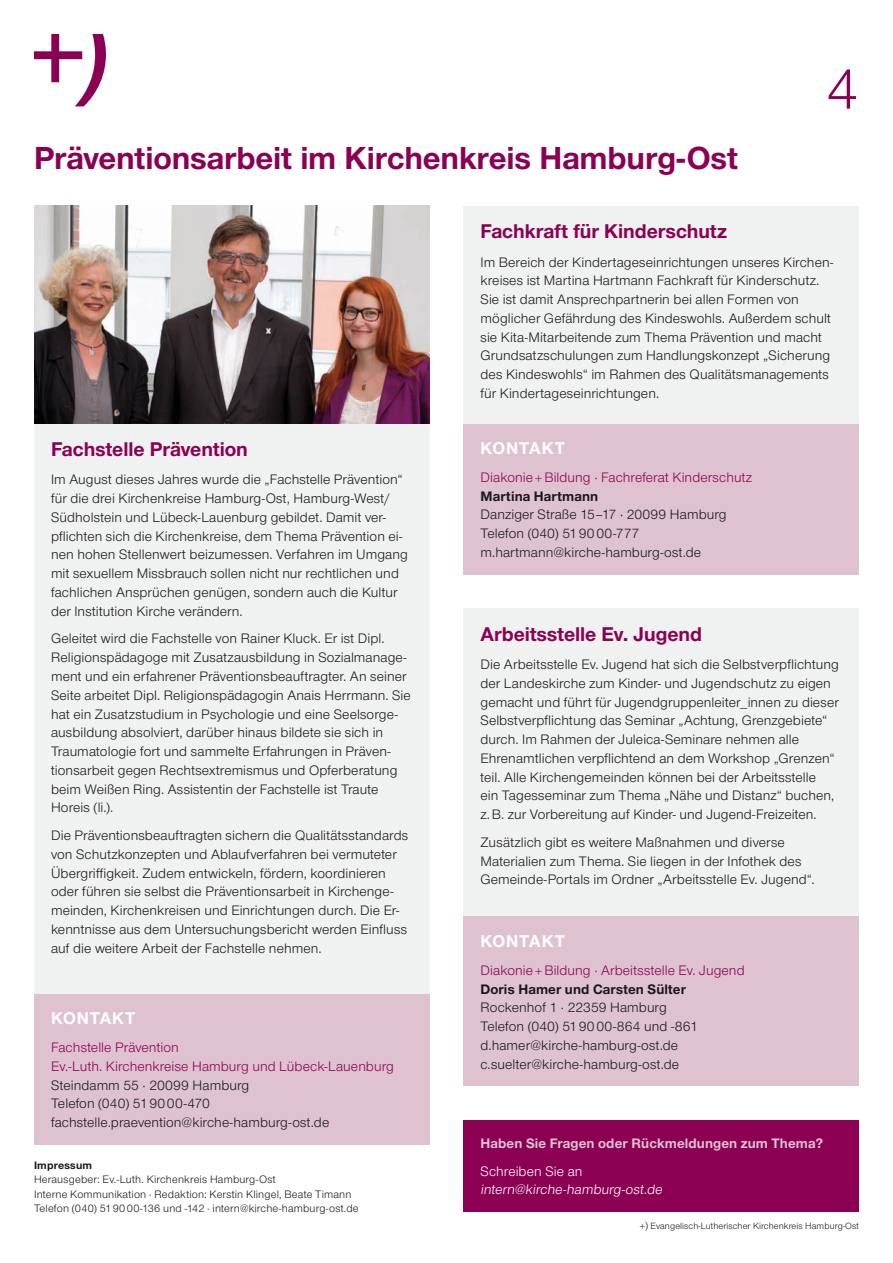
<style>
.page{position:relative;width:893px;height:1263px;background:#fff}
.page>*{position:absolute;margin:0;border:0;box-sizing:border-box;transform-origin:0 0}
.t1{font:60px "Nordelbica";color:#8b0053}
.t2{font:700 33px "Nordelbica";letter-spacing:-.005em;color:#8b0053}
.t3{font:700 20.7px "Nordelbica";color:#8b0053}
.t4{font:700 17.7px "Nordelbica";letter-spacing:.045em;color:#fff}
.t5{font:14.25px/18.8px "Nordelbica";letter-spacing:.005em;color:#1a171c}
.t6{font:14.25px/18.8px "Nordelbica";letter-spacing:.005em;color:#8b0053}
.t7{font:14.25px/18.8px "Nordelbica";letter-spacing:.005em;color:#fff}
.t8{font:700 14.25px "Nordelbica";letter-spacing:.01em;color:#1a171c}
.t9{font:700 14.25px "Nordelbica";letter-spacing:.01em;color:#dfc2d0}
.t10{font:11.25px/14.2px "Nordelbica";letter-spacing:.015em;color:#1a171c}
.t11{font:700 11.25px "Nordelbica";letter-spacing:.015em;color:#1a171c}
.t12{font:9.3px "Nordelbica";letter-spacing:.01em;color:#1a171c}
.s1{font-size:10.8px}
</style>
<div class="page">
<div style="left:34px;top:206px;width:395px;height:939px;background:#f0f1f1"></div>
<div style="left:463px;top:608px;width:396px;height:478px;background:#f0f1f1"></div>
<div style="left:463px;top:206px;width:396px;height:368px;background:#f0f1f1"></div>
<div style="left:34px;top:994px;width:395px;height:151px;background:#dfc2d0"></div>
<div style="left:463px;top:424px;width:396px;height:150px;background:#dfc2d0"></div>
<div style="left:463px;top:917px;width:396px;height:169px;background:#dfc2d0"></div>
<div style="left:463px;top:1120px;width:396px;height:92px;background:#8b0053"></div>
<img style="left:34px;top:206px;width:395px;height:218px">
<svg style="left:34px;top:34px;width:72px;height:72px"></svg>
<h2 class="t2" style="left:34px;top:139px;width:706px">Präventionsarbeit im Kirchenkreis Hamburg-Ost</h2>
<h1 class="t1" style="left:826px;top:55px;width:34px">4</h1>
<h3 class="t3" style="left:51px;top:437px;width:198px">Fachstelle Prävention</h3>
<p class="t5" style="left:51px;top:470px;width:358px">I m August dieses Jahres wurde die „Fachstelle Prävention“ für die drei Kirchenkreise Hamburg-Ost, Hamburg-West/ Südholstein und Lübeck-Lauenburg gebildet. Damit ver&shy;pflichten sich die Kirchenkreise, dem Thema Prävention ei&shy;nen hohen Stellenwert beizumessen. Verfahren im Umgang mit sexuellem Missbrauch sollen nicht nur rechtlichen und fachlichen Ansprüchen genügen, sondern auch die Kultur der I nstitution Kirche verändern.</p>
<p class="t5" style="left:51px;top:629px;width:361px">Geleitet wird die Fachstelle von Rainer Kluck. Er ist Dipl.<br>Religionspädagoge mit Zusatzausbildung in Sozialmanage&shy;ment und ein erfahrener Präventionsbeauftragter. An seiner Seite arbeitet Dipl. Religionspädagogin Anais Herrmann. Sie hat ein Zusatzstudium in Psychologie und eine Seelsorge&shy;ausbildung absolviert, darüber hinaus bildete sie sich in Traumatologie fort und sammelte Erfahrungen in Präven&shy;tionsarbeit gegen Rechtsextremismus und Opferberatung beim Weißen Ring. Assistentin der Fachstelle ist Traute Horeis (li.).</p>
<p class="t5" style="left:51px;top:826px;width:359px">Die Präventionsbeauftragten sichern die Qualitätsstandards von Schutzkonzepten und Ablaufverfahren bei vermuteter Übergriffigkeit. Zudem entwickeln, fördern, koordinieren oder führen sie selbst die Präventionsarbeit in Kirchenge&shy;meinden, Kirchenkreisen und Einrichtungen durch. Die Er&shy;kenntnisse aus dem Untersuchungsbericht werden Einfluss auf die weitere Arbeit der Fachstelle nehmen.</p>
<p class="t4" style="left:51px;top:1008px;width:86px">Ko ntakt</p>
<p class="t6" style="left:51px;top:1038px;width:344px">Fachstelle Prävention<br>Ev.-Luth. Kirchenkreise Hamburg und Lübeck-Lauenburg</p>
<p class="t5" style="left:51px;top:1076px;width:280px">Steindamm 55 · 20099 Hamburg<br>Telefon (040) 519000-470 fachstelle.praevention@kirche-hamburg-ost.de</p>
<p class="t11" style="left:34px;top:1159px;width:60px">Impressum</p>
<p class="t10" style="left:34px;top:1173px;width:326px">Herausgeber: Ev.-Luth. Kirchenkreis Hamburg-Ost<br>I nterne Kommunikation · Redaktion: Kerstin Klingel, Beate Timann<br>Telefon (040) 519000-136 und -142 · intern@kirche-hamburg-ost.de</p>
<h3 class="t3" style="left:480px;top:219px;width:248px">Fachkraft für Kinderschutz</h3>
<p class="t5" style="left:480px;top:253px;width:354px">I m Bereich der Kindertageseinrichtungen unseres Kirchen&shy;kreises ist Martina Hartmann Fachkraft für Kinderschutz.<br>Sie ist damit Ansprechpartnerin bei allen Formen von möglicher Gefährdung des Kindeswohls. Außerdem schult sie Kita-Mitarbeitende zum Thema Prävention und macht Grundsatzschulungen zum Handlungskonzept „Sicherung des Kindeswohls“ im Rahmen des Qualitätsmanagements für Kindertageseinrichtungen.</p>
<p class="t4" style="left:480px;top:438px;width:86px">Ko ntakt</p>
<p class="t6" style="left:480px;top:468px;width:273px">Diakonie+Bildung · Fachreferat Kinderschutz</p>
<p class="t8" style="left:480px;top:487px;width:119px">Martina Hartmann</p>
<p class="t5" style="left:480px;top:505px;width:248px">Danziger Straße 15–17 · 20099 Hamburg<br>Telefon (040) 519000-777 m.hartmann@kirche-hamburg-ost.de</p>
<h3 class="t3" style="left:480px;top:622px;width:223px">Arbeitsstelle Ev. Jugend</h3>
<p class="t5" style="left:480px;top:655px;width:360px">Die Arbeitsstelle Ev. Jugend hat sich die Selbstverpflichtung der Landeskirche zum Kinder- und Jugendschutz zu eigen gemacht und führt für Jugendgruppenleiter_innen zu dieser Selbstverpflichtung das Seminar „Achtung, Grenzgebiete“ durch. I m Rahmen der Juleica-Seminare nehmen alle Ehrenamtlichen verpflichtend an dem Workshop „Grenzen“ teil. Alle Kirchengemeinden können bei der Arbeitsstelle<br>ein -Tagesseminar zum Thema „Nähe und Distanz“ buchen, z.B. zur Vorbereitung auf Kinder- und Jugend-Freizeiten.</p>
<p class="t5" style="left:480px;top:833px;width:336px">Zusätzlich gibt es weitere Maßnahmen und diverse<br>Materialien zum Thema. Sie liegen in der I nfothek des<br>Gemeinde-Portals im Ordner „Arbeitsstelle Ev. Jugend“.</p>
<p class="t4" style="left:480px;top:931px;width:86px">Ko ntakt</p>
<p class="t6" style="left:480px;top:961px;width:266px">Diakonie+Bildung · Arbeitsstelle Ev. Jugend</p>
<p class="t8" style="left:480px;top:980px;width:207px">Doris Hamer und Carsten Sülter</p>
<p class="t5" style="left:480px;top:998px;width:219px">Rockenhof 1 · 22359 Hamburg Telefon (040) 519000-864 und -861 d.hamer@kirche-hamburg-ost.de c.suelter@kirche-hamburg-ost.de</p>
<p class="t9" style="left:480px;top:1135px;width:344px">Haben Sie Fragen oder Rückmeldungen zum Thema?</p>
<p class="t7" style="left:480px;top:1161px;width:185px">Schreiben Sie an intern@kirche-hamburg-ost.de</p>
<p class="t12" style="left:639px;top:1220px;width:221px"><span class="s1">+)</span> Evangelisch-Lutherischer Kirchenkreis Hamburg-Ost</p>
</div>
